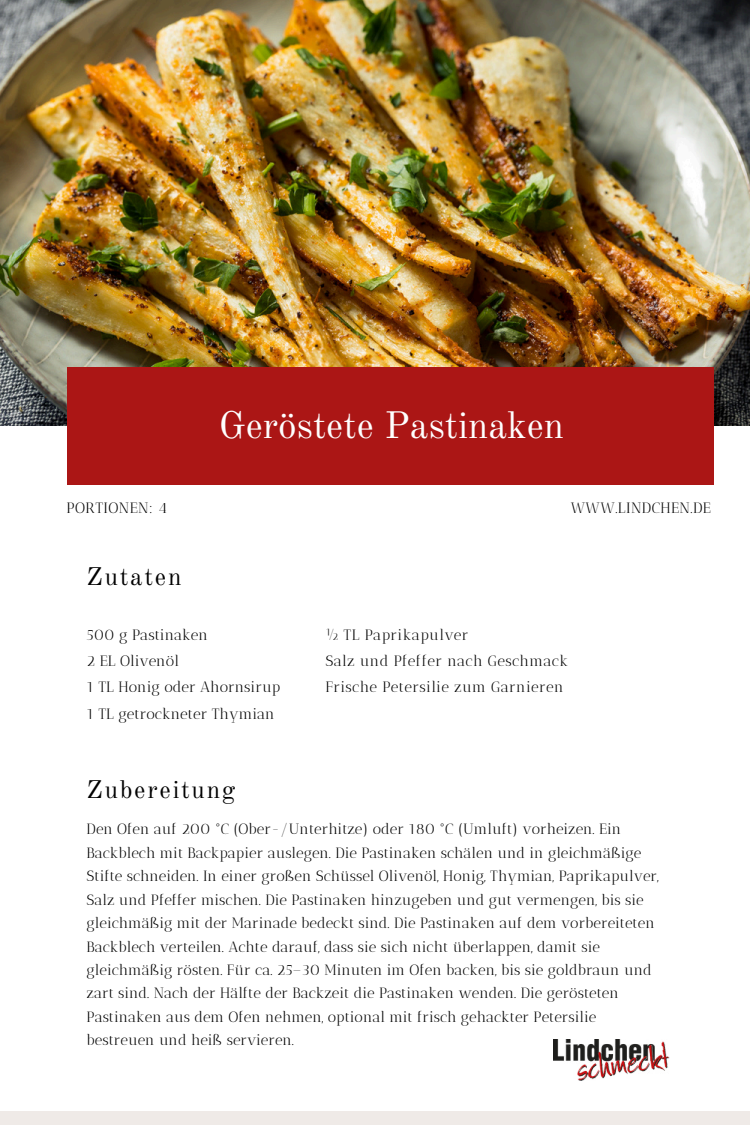
<style>
.page{position:relative;width:750px;height:1125px;background:#fff}
.page>*{position:absolute;margin:0;border:0;box-sizing:border-box;transform-origin:0 0}
.t1{font:37.5px "Old Standard";color:#fff}
.t2{font:25px "Old Standard";letter-spacing:.07em;color:#000}
.t3{font:15px/26.2px "Antic Didone";letter-spacing:.025em;color:#000}
.t4{font:15px/26.2px "Antic Didone";color:#000}
.t5{font:14.88px/23.5px "Antic Didone";color:#000}
</style>
<div class="page">
<div style="left:0;top:1111px;width:750px;height:14px;background:#efeae7"></div>
<img style="left:0;top:0;width:750px;height:426px">
<div style="left:67px;top:367px;width:647px;height:117px;background:#ab1615"></div>
<img style="left:554px;top:1040px;width:115px;height:40px">
<h1 class="t1" style="left:219px;top:402px;width:347px">Geröstete Pastinaken</h1>
<p class="t3" style="left:67px;top:495px;width:102px">PORTIONEN: 4</p>
<p class="t3" style="left:571px;top:495px;width:142px">WWW.LINDCHEN.DE</p>
<h2 class="t2" style="left:87px;top:561px;width:96px">Zutaten</h2>
<p class="t4" style="left:87px;top:621px;width:195px">500 g Pastinaken<br>2 EL Olivenöl<br>1 TL Honig oder Ahornsirup<br>1 TL getrockneter Thymian</p>
<h2 class="t2" style="left:87px;top:774px;width:150px">Zubereitung</h2>
<p class="t3" style="left:325px;top:621px;width:244px">½ TL Paprikapulver<br>Salz und Pfeffer nach Geschmack<br>Frische Petersilie zum Garnieren</p>
<p class="t5" style="left:87px;top:818px;width:574px">Den Ofen auf 200 °C (Ober-/Unterhitze) oder 180 °C (Umluft) vorheizen. Ein Backblech mit Backpapier auslegen. Die Pastinaken schälen und in gleichmäßige Stifte schneiden. In einer großen Schüssel Olivenöl, Honig, Thymian, Paprikapulver, Salz und Pfeffer mischen. Die Pastinaken hinzugeben und gut vermengen, bis sie gleichmäßig mit der Marinade bedeckt sind. Die Pastinaken auf dem vorbereiteten Backblech verteilen. Achte darauf, dass sie sich nicht überlappen, damit sie gleichmäßig rösten. Für ca. 25–30 Minuten im Ofen backen, bis sie goldbraun und zart sind. Nach der Hälfte der Backzeit die Pastinaken wenden. Die gerösteten Pastinaken aus dem Ofen nehmen, optional mit frisch gehackter Petersilie bestreuen und heiß servieren.</p>
</div>
